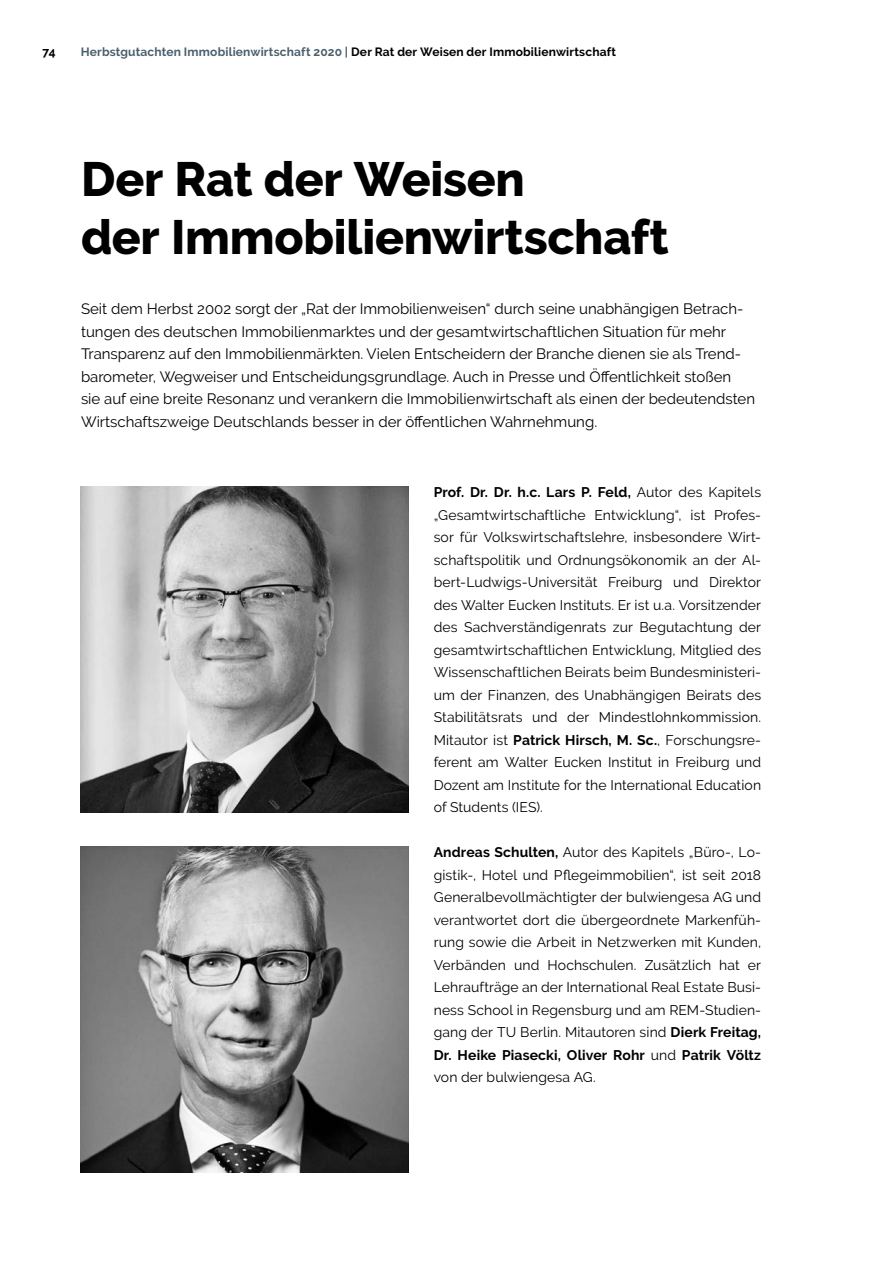
<style>
.page{position:relative;width:893px;height:1263px;background:#fff}
.page>*{position:absolute;margin:0;border:0;box-sizing:border-box;transform-origin:0 0}
.t1{font:800 48px/58.5px "Raleway";letter-spacing:-.005em;color:#000}
.t2{font:15px/22.5px "Raleway";color:#000}
.t3{font:13.95px/22.5px "Raleway";letter-spacing:.01em;color:#000;text-align:justify}
.t4{font:700 12px "Raleway";letter-spacing:.015em;color:#4b5f6d}
.t5{font:700 12px "Raleway";color:#000}
.s1{color:#000}
.s2{font-weight:700}
</style>
<div class="page">
<img style="left:81px;top:486px;width:327px;height:326px">
<img style="left:81px;top:846px;width:327px;height:326px">
<p class="t5" style="left:43px;top:45px;width:15px">74</p>
<p class="t4" style="left:81px;top:45px;width:537px">Herbstgutachten Immobilienwirtschaft 2020 | <span class="s1">Der Rat der Weisen der Immobilienwirtschaft</span></p>
<h1 class="t1" style="left:81px;top:150px;width:589px">Der Rat der Weisen<br>der Immobilienwirtschaft</h1>
<p class="t2" style="left:81px;top:298px;width:676px">Seit dem Herbst 2002 sorgt der „Rat der Immobilienweisen“ durch seine unabhängigen Betrach&shy;tungen des deutschen Immobilienmarktes und der gesamtwirtschaftlichen Situation für mehr Transparenz auf den Immobilienmärkten. Vielen Entscheidern der Branche dienen sie als Trend&shy;barometer, Wegweiser und Entscheidungsgrundlage. Auch in Presse und Öffentlichkeit stoßen<br>sie auf eine breite Resonanz und verankern die Immobilienwirtschaft als einen der bedeutendsten Wirtschaftszweige Deutschlands besser in der öffentlichen Wahrnehmung.</p>
<p class="t3" style="left:434px;top:481px;width:329px"><span class="s2">Prof. Dr. Dr. h.c. Lars P. Feld,</span> Autor des Kapitels „Gesamtwirtschaftliche Entwicklung“, ist Profes&shy;sor für Volkswirtschaftslehre, insbesondere Wirt&shy;schaftspolitik und Ordnungsökonomik an der Al&shy;bert-Ludwigs-Universität Freiburg und Direktor des Walter Eucken Instituts. Er ist u.a. Vorsitzender des Sachverständigenrats zur Begutachtung der gesamtwirtschaftlichen Entwicklung, Mitglied des Wissenschaftlichen Beirats beim Bundesministeri&shy;um der Finanzen, des Unabhängigen Beirats des Stabilitätsrats und der Mindestlohnkommission.<br>Mitautor ist <span class="s2">Patrick Hirsch, M. Sc.</span>, Forschungsre&shy;ferent am Walter Eucken Institut in Freiburg und Dozent am Institute for the International Education of Students (IES).</p>
<p class="t3" style="left:434px;top:841px;width:329px"><span class="s2">Andreas Schulten,</span> Autor des Kapitels „Büro-, Lo&shy;gistik-, Hotel und Pflegeimmobilien“, ist seit 2018<br>Generalbevollmächtigter der bulwiengesa AG und verantwortet dort die übergeordnete Markenfüh&shy;rung sowie die Arbeit in Netzwerken mit Kunden, Verbänden und Hochschulen. Zusätzlich hat er Lehraufträge an der International Real Estate Busi&shy;ness School in Regensburg und am REM-Studien&shy;gang der TU Berlin. Mitautoren sind <span class="s2">Dierk Freitag, Dr. Heike Piasecki, Oliver Rohr</span> und <span class="s2">Patrik Völtz </span>von der bulwiengesa AG.</p>
</div>
